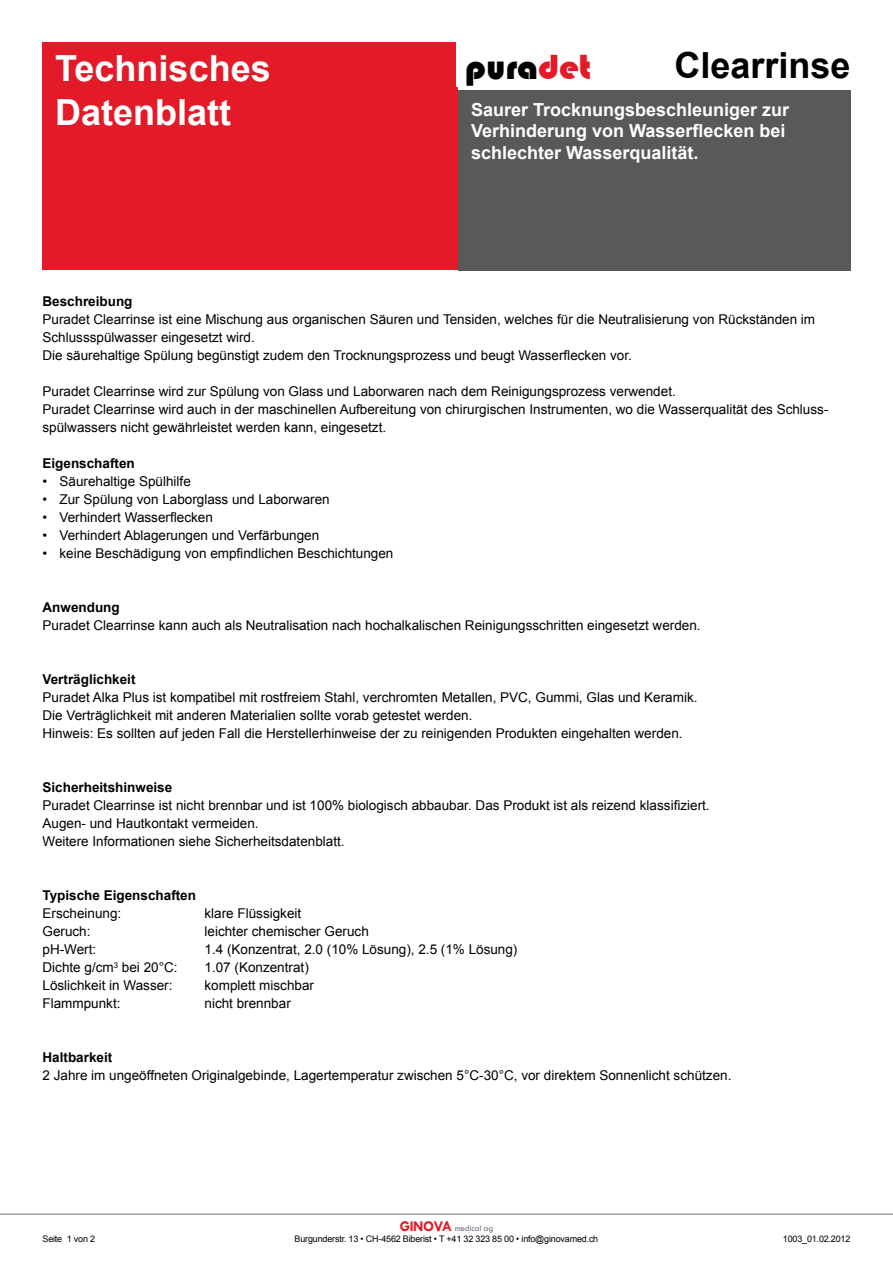
<style>
.page{position:relative;width:893px;height:1263px;background:#fff}
.page>*{position:absolute;margin:0;border:0;box-sizing:border-box;transform-origin:0 0}
.t1{font:700 36px/43.2px "Arial";color:#fff}
.t2{font:700 36px "Arial";color:#000}
.t3{font:36px "Bauhaus 93";color:#000}
.t4{font:700 18px/21.6px "Arial";color:#fff}
.t5{font:13.5px/18px "Arial";color:#000}
.t6{font:700 13.5px "Arial";color:#000}
.t7{font:9px "Arial";letter-spacing:-.02em;color:#000}
.t8{font:9px "Tw Cen";letter-spacing:-.02em;color:#6a737b}
.s1{color:#e31a28}
.s2{font-weight:700;font-size:15px;color:#e31a28}
</style>
<div class="page">
<hr style="left:0;top:1214px;width:893px;height:1px;background:#6a737b">
<div style="left:43px;top:43px;width:415px;height:227px;background:#e31a28"></div>
<div style="left:458px;top:90px;width:392px;height:180px;background:#58595b"></div>
<div style="left:457px;top:38px;width:134px;height:49px;background:#fff"></div>
<h1 class="t1" style="left:55px;top:48px;width:217px">Technisches<br>Datenblatt</h1>
<h1 class="t2" style="left:674px;top:41px;width:178px">Clearrinse</h1>
<h1 class="t3" style="left:465px;top:46px;width:127px">pura<span class="s1">det</span></h1>
<h2 class="t4" style="left:471px;top:99px;width:320px">Saurer Trocknungsbeschleuniger zur<br>Verhinderung von Wasserflecken bei schlechter Wasserqualität.</h2>
<p class="t6" style="left:43px;top:292px;width:92px">Beschreibung</p>
<p class="t5" style="left:43px;top:310px;width:774px">Puradet Clearrinse ist eine Mischung aus organischen Säuren und Tensiden, welches für die Neutralisierung von Rückständen im<br>Schlussspülwasser eingesetzt wird.<br>Die säurehaltige Spülung begünstigt zudem den Trocknungsprozess und beugt Wasserflecken vor.</p>
<p class="t5" style="left:43px;top:382px;width:787px">Puradet Clearrinse wird zur Spülung von Glass und Laborwaren nach dem Reinigungsprozess verwendet.<br>Puradet Clearrinse wird auch in der maschinellen Aufbereitung von chirurgischen Instrumenten, wo die Wasserqualität des Schluss&shy;spülwassers nicht gewährleistet werden kann, eingesetzt.</p>
<p class="t6" style="left:43px;top:454px;width:94px">Eigenschaften</p>
<p class="t5" style="left:43px;top:472px;width:150px">• Säurehaltige Spülhilfe</p>
<p class="t5" style="left:43px;top:490px;width:289px">• Zur Spülung von Laborglass und Laborwaren</p>
<p class="t5" style="left:43px;top:508px;width:172px">• Verhindert Wasserflecken</p>
<p class="t5" style="left:43px;top:526px;width:278px">• Verhindert Ablagerungen und Verfärbungen</p>
<p class="t5" style="left:43px;top:544px;width:352px">• keine Beschädigung von empfindlichen Beschichtungen</p>
<p class="t6" style="left:43px;top:598px;width:79px">Anwendung</p>
<p class="t5" style="left:43px;top:616px;width:660px">Puradet Clearrinse kann auch als Neutralisation nach hochalkalischen Reinigungsschritten eingesetzt werden.</p>
<p class="t6" style="left:43px;top:670px;width:95px">Verträglichkeit</p>
<p class="t5" style="left:43px;top:688px;width:656px">Puradet Alka Plus ist kompatibel mit rostfreiem Stahl, verchromten Metallen, PVC, Gummi, Glas und Keramik.<br>Die Verträglichkeit mit anderen Materialien sollte vorab getestet werden.<br>Hinweis: Es sollten auf jeden Fall die Herstellerhinweise der zu reinigenden Produkten eingehalten werden.</p>
<p class="t6" style="left:43px;top:778px;width:131px">Sicherheitshinweise</p>
<p class="t5" style="left:43px;top:796px;width:669px">Puradet Clearrinse ist nicht brennbar und ist 100% biologisch abbaubar. Das Produkt ist als reizend klassifiziert.<br>Augen- und Hautkontakt vermeiden.<br>Weitere Informationen siehe Sicherheitsdatenblatt.</p>
<p class="t6" style="left:43px;top:886px;width:155px">Typische Eigenschaften</p>
<p class="t5" style="left:43px;top:904px;width:80px">Erscheinung:</p>
<p class="t5" style="left:205px;top:904px;width:98px">klare Flüssigkeit</p>
<p class="t5" style="left:43px;top:922px;width:50px">Geruch:</p>
<p class="t5" style="left:205px;top:922px;width:166px">leichter chemischer Geruch</p>
<p class="t5" style="left:43px;top:940px;width:55px">pH-Wert:</p>
<p class="t5" style="left:205px;top:940px;width:314px">1.4 (Konzentrat, 2.0 (10% Lösung), 2.5 (1% Lösung)</p>
<p class="t5" style="left:43px;top:958px;width:137px">Dichte g/cm<sup>3</sup> bei 20°C:</p>
<p class="t5" style="left:205px;top:958px;width:106px">1.07 (Konzentrat)</p>
<p class="t5" style="left:43px;top:976px;width:132px">Löslichkeit in Wasser:</p>
<p class="t5" style="left:205px;top:976px;width:111px">komplett mischbar</p>
<p class="t5" style="left:43px;top:994px;width:80px">Flammpunkt:</p>
<p class="t5" style="left:205px;top:994px;width:88px">nicht brennbar</p>
<p class="t6" style="left:43px;top:1048px;width:71px">Haltbarkeit</p>
<p class="t5" style="left:43px;top:1066px;width:690px">2 Jahre im ungeöffneten Originalgebinde, Lagertemperatur zwischen 5°C-30°C, vor direktem Sonnenlicht schützen.</p>
<p class="t8" style="left:400px;top:1222px;width:95px"><span class="s2">GINOVA</span> medical ag</p>
<p class="t7" style="left:295px;top:1232px;width:305px">Burgunderstr. 13 • CH-4562 Biberist • T +41 32 323 85 00 • info@ginovamed.ch</p>
<p class="t7" style="left:43px;top:1233px;width:54px">Seite 1 von 2</p>
<p class="t7" style="left:783px;top:1233px;width:69px">1003_01.02.2012</p>
</div>
